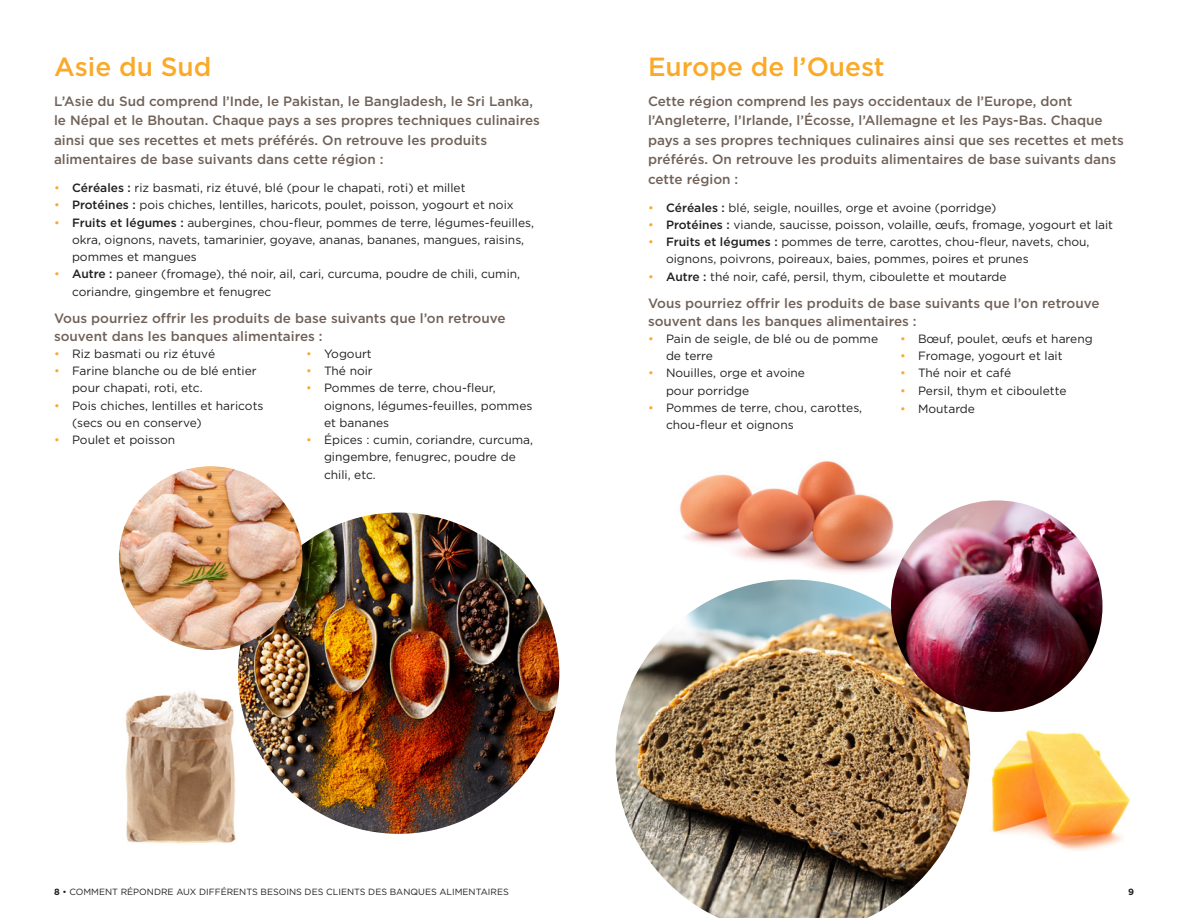
<style>
.page{position:relative;width:1188px;height:918px;background:#fff}
.page>*{position:absolute;margin:0;border:0;box-sizing:border-box;transform-origin:0 0}
.Page_header{font:500 26.25px "Gotham";color:#faa928}
.Intro_copy{font:500 13.5px/19.5px "Gotham";color:#716259}
.subhead_level_2{font:500 13.5px/17.2px "Gotham";color:#716259}
.bullet_point{font:12px/17.2px "Gotham";color:#231f20}
.bullet_point-2{font:9px "Gotham";color:#231f20}
.bullet_point-3{font:700 9px "Gotham";color:#231f20}
.s1{color:#faa928}
.s2{font-weight:500}
.s3{font-weight:700}
</style>
<div class="page">
<img style="left:970px;top:697px;width:160px;height:154px">
<img style="left:680px;top:460px;width:224px;height:120px">
<img style="left:616px;top:580px;width:354px;height:338px">
<img style="left:125px;top:686px;width:131px;height:158px">
<img style="left:238px;top:513px;width:321px;height:321px;border-radius:161px">
<img style="left:119px;top:466px;width:184px;height:184px;border-radius:92px">
<img style="left:891px;top:500px;width:211px;height:212px;border-radius:106px">
<p class="Page_header" style="left:54px;top:52px;width:159px">Asie du Sud</p>
<p class="Intro_copy" style="left:54px;top:91px;width:488px">L’Asie du Sud comprend l’Inde, le Pakistan, le Bangladesh, le Sri Lanka, le Népal et le Bhoutan. Chaque pays a ses propres techniques culinaires ainsi que ses recettes et mets préférés. On retrouve les produits alimentaires de base suivants dans cette région :</p>
<p class="bullet_point" style="left:54px;top:179px;width:413px"><span class="s1">•</span> <span class="s2">Céréales :</span> riz basmati, riz étuvé, blé (pour le chapati, roti) et millet</p>
<p class="bullet_point" style="left:54px;top:196px;width:461px"><span class="s1">•</span> <span class="s2">Protéines :</span> pois chiches, lentilles, haricots, poulet, poisson, yogourt et noix</p>
<p class="bullet_point" style="left:72px;top:214px;width:464px;text-indent:-18px"><span class="s1">•</span> <span class="s2">Fruits et légumes :</span> aubergines, chou-fleur, pommes de terre, légumes-feuilles, okra, oignons, navets, tamarinier, goyave, ananas, bananes, mangues, raisins, pommes et mangues</p>
<p class="bullet_point" style="left:72px;top:265px;width:450px;text-indent:-18px"><span class="s1">•</span> <span class="s2">Autre :</span> paneer (fromage), thé noir, ail, cari, curcuma, poudre de chili, cumin, coriandre, gingembre et fenugrec</p>
<p class="subhead_level_2" style="left:54px;top:310px;width:453px">Vous pourriez offrir les produits de base suivants que l’on retrouve souvent dans les banques alimentaires :</p>
<p class="bullet_point" style="left:54px;top:345px;width:163px"><span class="s1">•</span> Riz basmati ou riz étuvé</p>
<p class="bullet_point" style="left:72px;top:362px;width:186px;text-indent:-18px"><span class="s1">•</span> Farine blanche ou de blé entier pour chapati, roti, etc.</p>
<p class="bullet_point" style="left:72px;top:397px;width:193px;text-indent:-18px"><span class="s1">•</span> Pois chiches, lentilles et haricots (secs ou en conserve)</p>
<p class="bullet_point" style="left:54px;top:431px;width:123px"><span class="s1">•</span> Poulet et poisson</p>
<p class="bullet_point" style="left:306px;top:345px;width:67px"><span class="s1">•</span> Yogourt</p>
<p class="bullet_point" style="left:306px;top:362px;width:68px"><span class="s1">•</span> Thé noir</p>
<p class="bullet_point" style="left:324px;top:379px;width:210px;text-indent:-18px"><span class="s1">•</span> Pommes de terre, chou-fleur, oignons, légumes-feuilles, pommes et bananes</p>
<p class="bullet_point" style="left:324px;top:431px;width:211px;line-height:17.7px;text-indent:-18px"><span class="s1">•</span> Épices : cumin, coriandre, curcuma, gingembre, fenugrec, poudre de chili, etc.</p>
<p class="Page_header" style="left:648px;top:52px;width:238px">Europe de l’Ouest</p>
<p class="Intro_copy" style="left:648px;top:91px;width:478px">Cette région comprend les pays occidentaux de l’Europe, dont l’Angleterre, l’Irlande, l’Écosse, l’Allemagne et les Pays-Bas. Chaque pays a ses propres techniques culinaires ainsi que ses recettes et mets préférés. On retrouve les produits alimentaires de base suivants dans cette région :</p>
<p class="bullet_point" style="left:648px;top:199px;width:350px"><span class="s1">•</span> <span class="s2">Céréales :</span> blé, seigle, nouilles, orge et avoine (porridge)</p>
<p class="bullet_point" style="left:648px;top:216px;width:467px"><span class="s1">•</span> <span class="s2">Protéines :</span> viande, saucisse, poisson, volaille, œufs, fromage, yogourt et lait</p>
<p class="bullet_point" style="left:666px;top:233px;width:425px;text-indent:-18px"><span class="s1">•</span> <span class="s2">Fruits et légumes :</span> pommes de terre, carottes, chou-fleur, navets, chou, oignons, poivrons, poireaux, baies, pommes, poires et prunes</p>
<p class="bullet_point" style="left:648px;top:268px;width:360px"><span class="s1">•</span> <span class="s2">Autre :</span> thé noir, café, persil, thym, ciboulette et moutarde</p>
<p class="subhead_level_2" style="left:648px;top:295px;width:453px">Vous pourriez offrir les produits de base suivants que l’on retrouve souvent dans les banques alimentaires :</p>
<p class="bullet_point" style="left:666px;top:330px;width:214px;text-indent:-18px"><span class="s1">•</span> Pain de seigle, de blé ou de pomme de terre</p>
<p class="bullet_point" style="left:666px;top:364px;width:141px;text-indent:-18px"><span class="s1">•</span> Nouilles, orge et avoine pour porridge</p>
<p class="bullet_point" style="left:666px;top:399px;width:198px;text-indent:-18px"><span class="s1">•</span> Pommes de terre, chou, carottes, chou-fleur et oignons</p>
<p class="bullet_point" style="left:900px;top:330px;width:194px"><span class="s1">•</span> Bœuf, poulet, œufs et hareng</p>
<p class="bullet_point" style="left:900px;top:347px;width:164px"><span class="s1">•</span> Fromage, yogourt et lait</p>
<p class="bullet_point" style="left:900px;top:364px;width:113px"><span class="s1">•</span> Thé noir et café</p>
<p class="bullet_point" style="left:900px;top:382px;width:168px"><span class="s1">•</span> Persil, thym et ciboulette</p>
<p class="bullet_point" style="left:900px;top:400px;width:77px"><span class="s1">•</span> Moutarde</p>
<p class="bullet_point-2" style="left:54px;top:887px;width:456px"><span class="s3">8</span> • COMMENT RÉPONDRE AUX DIFFÉRENTS BESOINS DES CLIENTS DES BANQUES ALIMENTAIRES</p>
<p class="bullet_point-3" style="left:1128px;top:886px;width:7px">9</p>
</div>
